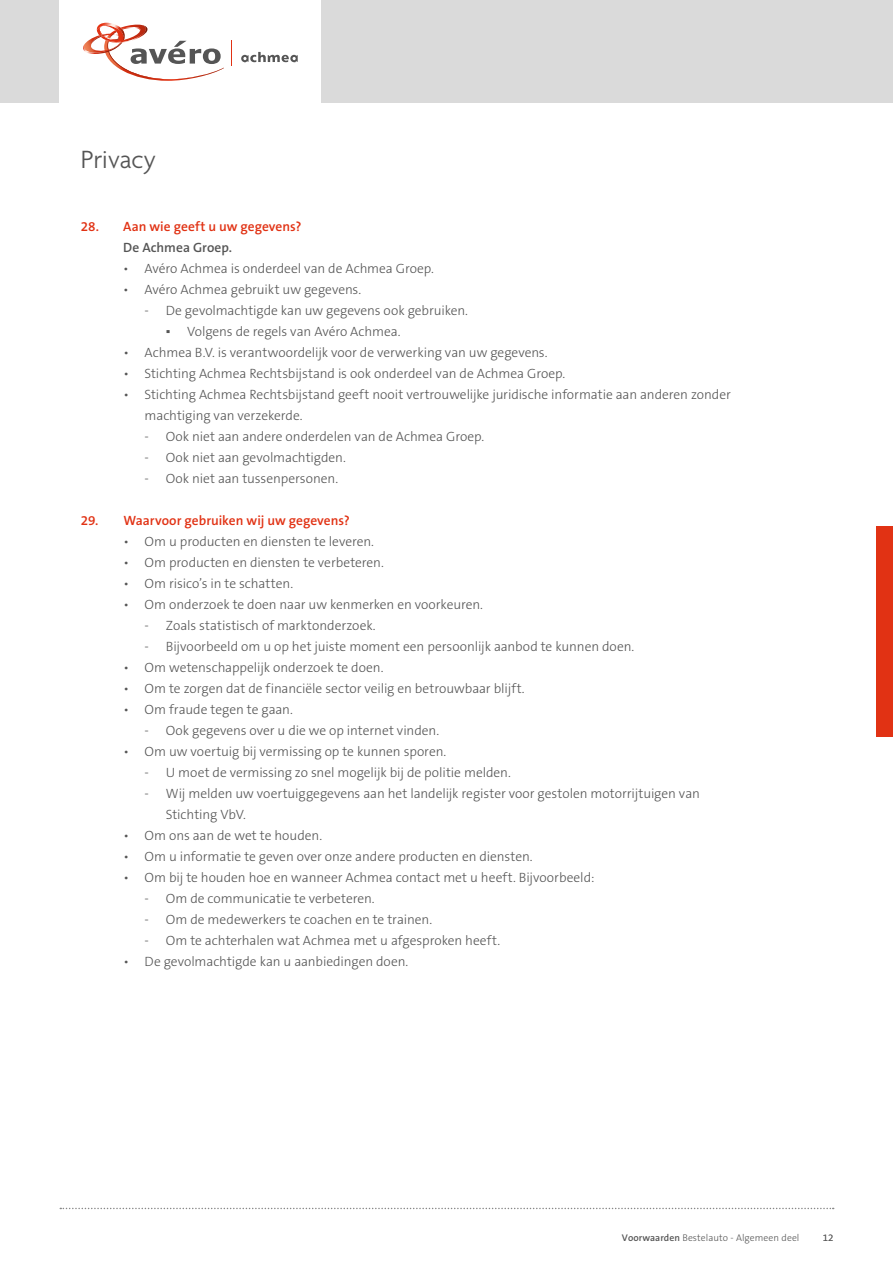
<style>
.page{position:relative;width:893px;height:1263px;background:#fff}
.page>*{position:absolute;margin:0;border:0;box-sizing:border-box;transform-origin:0 0}
.t1{font:300 27px "Agenda";letter-spacing:-.005em;color:#555}
.t2{font:300 13.5px/21px "The Sans B3";letter-spacing:-.005em;color:#555}
.t3{font:600 13.5px "The Sans B6";color:#e13214}
.t4{font:600 13.5px "The Sans B6";color:#555}
.t5{font:300 9.75px "The Sans B3";letter-spacing:.005em;color:#555}
.s1{font-family:"Verdana";font-weight:400}
.s2{font-family:"The Sans B6";font-weight:600}
</style>
<div class="page">
<div style="left:0;top:0;width:893px;height:103px;background:#dadada"></div>
<div style="left:60px;top:0;width:261px;height:103px;background:#fff"></div>
<svg style="left:241px;top:52px;width:57px;height:10px"></svg>
<svg style="left:83px;top:22px;width:141px;height:59px"></svg>
<svg style="left:231px;top:41px;width:1px;height:25px"></svg>
<svg style="left:60px;top:1208px;width:774px;height:1px"></svg>
<div style="left:876px;top:526px;width:17px;height:211px;background:#e13214"></div>
<h1 class="t1" style="left:81px;top:145px;width:77px">Privacy</h1>
<p class="t3" style="left:81px;top:219px;width:222px">28. Aan wie geeft u uw gegevens?</p>
<p class="t4" style="left:123px;top:240px;width:110px">De Achmea Groep.</p>
<p class="t2" style="left:123px;top:259px;width:312px">• Avéro Achmea is onderdeel van de Achmea Groep.</p>
<p class="t2" style="left:123px;top:280px;width:240px">• Avéro Achmea gebruikt uw gegevens.</p>
<p class="t2" style="left:145px;top:301px;width:325px">- De gevolmachtigde kan uw gegevens ook gebruiken.</p>
<p class="t2" style="left:166px;top:322px;width:236px"><span class="s1">▪</span> Volgens de regels van Avéro Achmea.</p>
<p class="t2" style="left:123px;top:343px;width:426px">• Achmea B.V. is verantwoordelijk voor de verwerking van uw gegevens.</p>
<p class="t2" style="left:123px;top:364px;width:444px">• Stichting Achmea Rechtsbijstand is ook onderdeel van de Achmea Groep.</p>
<p class="t2" style="left:145px;top:385px;width:588px;text-indent:-21px">• Stichting Achmea Rechtsbijstand geeft nooit vertrouwelijke juridische informatie aan anderen zonder machtiging van verzekerde.</p>
<p class="t2" style="left:145px;top:427px;width:341px">- Ook niet aan andere onderdelen van de Achmea Groep.</p>
<p class="t2" style="left:145px;top:448px;width:203px">- Ook niet aan gevolmachtigden.</p>
<p class="t2" style="left:145px;top:469px;width:195px">- Ook niet aan tussenpersonen.</p>
<p class="t3" style="left:81px;top:513px;width:270px">29. Waarvoor gebruiken wij uw gegevens?</p>
<p class="t2" style="left:123px;top:532px;width:252px">• Om u producten en diensten te leveren.</p>
<p class="t2" style="left:123px;top:553px;width:262px">• Om producten en diensten te verbeteren.</p>
<p class="t2" style="left:123px;top:574px;width:171px">• Om risico’s in te schatten.</p>
<p class="t2" style="left:123px;top:595px;width:361px">• Om onderzoek te doen naar uw kenmerken en voorkeuren.</p>
<p class="t2" style="left:145px;top:616px;width:233px">- Zoals statistisch of marktonderzoek.</p>
<p class="t2" style="left:145px;top:637px;width:491px">- Bijvoorbeeld om u op het juiste moment een persoonlijk aanbod te kunnen doen.</p>
<p class="t2" style="left:123px;top:658px;width:262px">• Om wetenschappelijk onderzoek te doen.</p>
<p class="t2" style="left:123px;top:679px;width:403px">• Om te zorgen dat de financiële sector veilig en betrouwbaar blijft.</p>
<p class="t2" style="left:123px;top:700px;width:171px">• Om fraude tegen te gaan.</p>
<p class="t2" style="left:145px;top:721px;width:296px">- Ook gegevens over u die we op internet vinden.</p>
<p class="t2" style="left:123px;top:742px;width:324px">• Om uw voertuig bij vermissing op te kunnen sporen.</p>
<p class="t2" style="left:145px;top:763px;width:368px">- U moet de vermissing zo snel mogelijk bij de politie melden.</p>
<p class="t2" style="left:166px;top:784px;width:536px;text-indent:-21px">- Wij melden uw voertuiggegevens aan het landelijk register voor gestolen motorrijtuigen van<br>Stichting VbV.</p>
<p class="t2" style="left:123px;top:826px;width:200px">• Om ons aan de wet te houden.</p>
<p class="t2" style="left:123px;top:847px;width:411px">• Om u informatie te geven over onze andere producten en diensten.</p>
<p class="t2" style="left:123px;top:868px;width:473px">• Om bij te houden hoe en wanneer Achmea contact met u heeft. Bijvoorbeeld:</p>
<p class="t2" style="left:145px;top:889px;width:232px">- Om de communicatie te verbeteren.</p>
<p class="t2" style="left:145px;top:910px;width:289px">- Om de medewerkers te coachen en te trainen.</p>
<p class="t2" style="left:145px;top:931px;width:357px">- Om te achterhalen wat Achmea met u afgesproken heeft.</p>
<p class="t2" style="left:123px;top:952px;width:287px">• De gevolmachtigde kan u aanbiedingen doen.</p>
<p class="t5" style="left:622px;top:1233px;width:179px"><span class="s2">Voorwaarden</span> Bestelauto - Algemeen deel</p>
<p class="t5" style="left:823px;top:1233px;width:12px">12</p>
</div>
